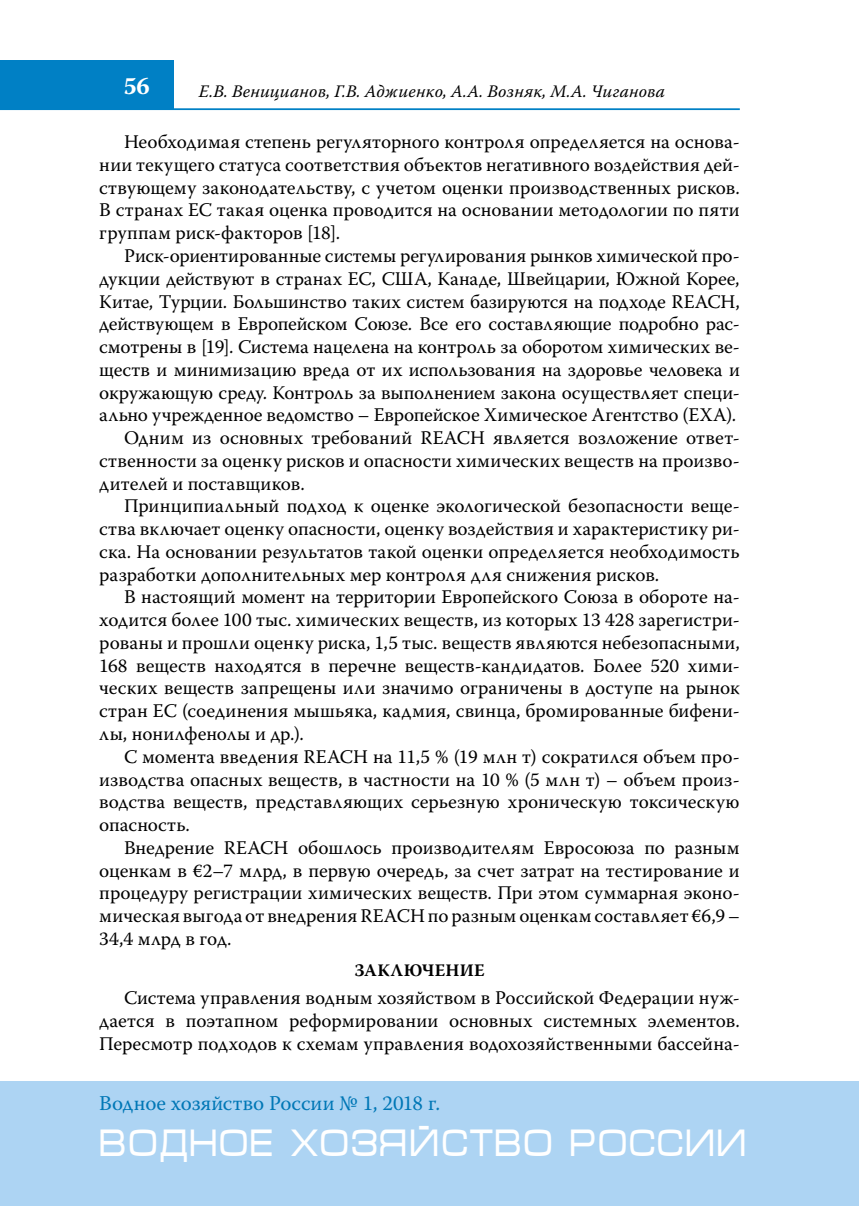
<style>
.page{position:relative;width:859px;height:1206px;background:#fff}
.page>*{position:absolute;margin:0;border:0;box-sizing:border-box;transform-origin:0 0}
.t1{font:38.5px "Micra";color:#fff;scale:.81 1}
.t2{font:700 24.5px "Warnock Pro";color:#fff}
.t3{font:21px "Warnock Pro";color:#0077b6}
.t4{font:19.25px/22.8px "Warnock Pro";color:#000;text-align:justify}
.t5{font:italic 17.5px "Warnock Pro";letter-spacing:.005em;color:#000}
.t6{font:700 17.5px "Warnock Pro";letter-spacing:.02em;color:#000}
</style>
<div class="page">
<hr style="left:0;top:108px;width:739px;height:2px;background:#0080c5">
<div style="left:0;top:60px;width:174px;height:50px;background:#0080c5"></div>
<div style="left:0;top:1081px;width:858px;height:124px;background:#add4f3"></div>
<p class="t2" style="left:123px;top:71px;width:28px">56</p>
<p class="t5" style="left:199px;top:81px;width:467px">Е.В. Веницианов, Г.В. Аджиенко, А.А. Возняк, М.А. Чиганова</p>
<p class="t4" style="left:99px;top:130px;width:641px;text-indent:25px">Необходимая степень регуляторного контроля определяется на основа&shy;нии текущего статуса соответствия объектов негативного воздействия дей&shy;ствующему законодательству, с учетом оценки производственных рисков.<br>В странах ЕС такая оценка проводится на основании методологии по пяти группам риск-факторов [18].</p>
<p class="t4" style="left:124px;top:244px;width:617px">Риск-ориентированные системы регулирования рынков химической про-</p>
<p class="t4" style="left:99px;top:267px;width:641px">дукции действуют в странах ЕС, США, Канаде, Швейцарии, Южной Корее,</p>
<p class="t4" style="left:99px;top:289px;width:641px">Китае, Турции. Большинство таких систем базируются на подходе REACH,</p>
<p class="t4" style="left:99px;top:312px;width:641px">действующем в Европейском Союзе. Все его составляющие подробно рас-</p>
<p class="t4" style="left:99px;top:335px;width:641px">смотрены в [19]. Система нацелена на контроль за оборотом химических ве-</p>
<p class="t4" style="left:99px;top:358px;width:642px">ществ и минимизацию вреда от их использования на здоровье человека и</p>
<p class="t4" style="left:99px;top:380px;width:641px">окружающую среду. Контроль за выполнением закона осуществляет специ-</p>
<p class="t4" style="left:99px;top:403px;width:638px">ально учрежденное ведомство – Европейское Химическое Агентство (ЕХА).</p>
<p class="t4" style="left:124px;top:426px;width:617px">Одним из основных требований REACH является возложение ответ-</p>
<p class="t4" style="left:99px;top:449px;width:641px">ственности за оценку рисков и опасности химических веществ на произво-</p>
<p class="t4" style="left:99px;top:471px;width:207px">дителей и поставщиков.</p>
<p class="t4" style="left:124px;top:494px;width:617px">Принципиальный подход к оценке экологической безопасности веще-</p>
<p class="t4" style="left:99px;top:517px;width:641px">ства включает оценку опасности, оценку воздействия и характеристику ри-</p>
<p class="t4" style="left:99px;top:540px;width:641px">ска. На основании результатов такой оценки определяется необходимость</p>
<p class="t4" style="left:99px;top:562px;width:561px">разработки дополнительных мер контроля для снижения рисков.</p>
<p class="t4" style="left:124px;top:585px;width:617px">В настоящий момент на территории Европейского Союза в обороте на-</p>
<p class="t4" style="left:99px;top:608px;width:641px">ходится более 100 тыс. химических веществ, из которых 13 428 зарегистри-</p>
<p class="t4" style="left:99px;top:631px;width:641px">рованы и прошли оценку риска, 1,5 тыс. веществ являются небезопасными,</p>
<p class="t4" style="left:99px;top:653px;width:641px">168 веществ находятся в перечне веществ-кандидатов. Более 520 хими-</p>
<p class="t4" style="left:99px;top:676px;width:641px">ческих веществ запрещены или значимо ограничены в доступе на рынок</p>
<p class="t4" style="left:99px;top:699px;width:641px">стран ЕС (соединения мышьяка, кадмия, свинца, бромированные бифени-</p>
<p class="t4" style="left:99px;top:722px;width:206px">лы, нонилфенолы и др.).</p>
<p class="t4" style="left:124px;top:744px;width:617px">С момента введения REACH на 11,5 % (19 млн т) сократился объем про-</p>
<p class="t4" style="left:99px;top:767px;width:641px">изводства опасных веществ, в частности на 10 % (5 млн т) – объем произ-</p>
<p class="t4" style="left:99px;top:790px;width:641px">водства веществ, представляющих серьезную хроническую токсическую</p>
<p class="t4" style="left:99px;top:813px;width:92px">опасность.</p>
<p class="t4" style="left:124px;top:835px;width:617px">Внедрение REACH обошлось производителям Евросоюза по разным</p>
<p class="t4" style="left:99px;top:858px;width:641px">оценкам в €2–7 млрд, в первую очередь, за счет затрат на тестирование и</p>
<p class="t4" style="left:99px;top:881px;width:641px">процедуру регистрации химических веществ. При этом суммарная эконо-</p>
<p class="t4" style="left:99px;top:904px;width:641px">мическая выгода от внедрения REACH по разным оценкам составляет €6,9 –</p>
<p class="t4" style="left:99px;top:926px;width:134px">34,4 млрд в год.</p>
<p class="t6" style="left:354px;top:959px;width:132px">ЗАКЛЮЧЕНИЕ</p>
<p class="t4" style="left:99px;top:985px;width:641px;text-indent:25px">Система управления водным хозяйством в Российской Федерации нуж&shy;дается в поэтапном реформировании основных системных элементов.<br>Пересмотр подходов к схемам управления водохозяйственными бассейна-</p>
<p class="t3" style="left:99px;top:1090px;width:342px">Водное хозяйство России № 1, 2018 г.</p>
<h1 class="t1" style="left:99px;top:1122px;width:801px">ВОДНОЕ ХОЗЯЙСТВО РОССИИ</h1>
</div>
